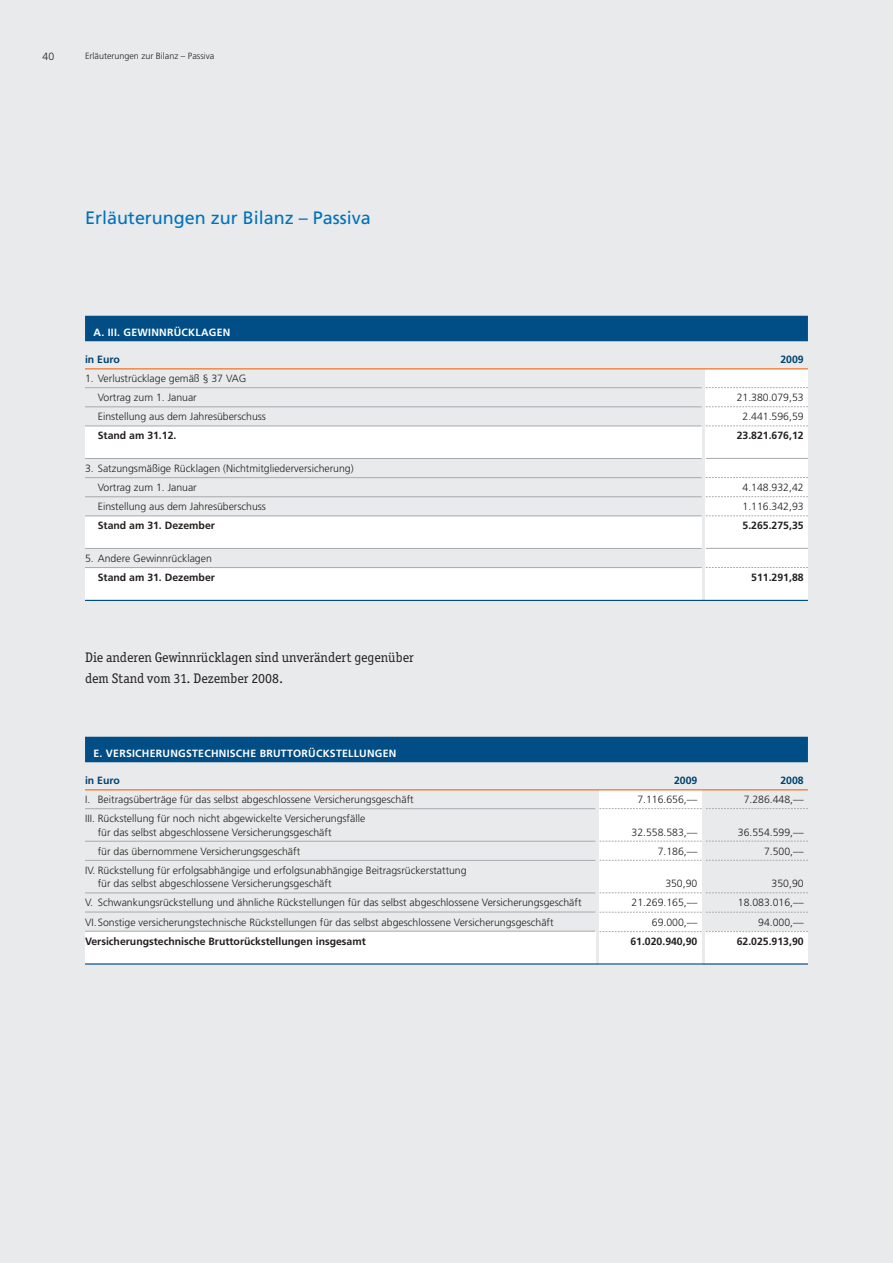
<style>
.page{position:relative;width:893px;height:1263px;background:#e9eaeb}
.page>*{position:absolute;margin:0;border:0;box-sizing:border-box;transform-origin:0 0}
.t1{font:18px "Frutiger LT";color:#0072bc}
.t2{font:13.8px/21px "Officina Ser ITC";color:#231f20}
.t3{font:300 10.5px/19.2px "Frutiger LT";color:#231f20}
.t4{font:700 10.5px "Frutiger LT";color:#231f20}
.t5{font:700 10.5px "Frutiger LT";letter-spacing:.025em;color:#fff}
.t6{font:700 10.5px "Frutiger LT";color:#004170}
.t7{font:300 9px "Frutiger LT";color:#231f20}
</style>
<div class="page">
<div style="left:85px;top:931px;width:510px;height:33px;background:#fff"></div>
<div style="left:600px;top:790px;width:102px;height:174px;background:#fff"></div>
<div style="left:706px;top:931px;width:102px;height:33px;background:#fff"></div>
<div style="left:85px;top:426px;width:617px;height:33px;background:#fff"></div>
<div style="left:85px;top:516px;width:617px;height:33px;background:#fff"></div>
<div style="left:85px;top:568px;width:617px;height:32px;background:#fff"></div>
<div style="left:706px;top:369px;width:102px;height:231px;background:#fff"></div>
<div style="left:85px;top:316px;width:723px;height:25px;background:#004e85"></div>
<hr style="left:85px;top:368px;width:723px;height:1px;background:#f36e21">
<hr style="left:85px;top:387px;width:617px;height:1px;background:#a8a9ad">
<hr style="left:85px;top:406px;width:617px;height:1px;background:#a8a9ad">
<hr style="left:85px;top:426px;width:617px;height:1px;background:#a8a9ad">
<hr style="left:85px;top:458px;width:617px;height:1px;background:#a8a9ad">
<hr style="left:85px;top:477px;width:617px;height:1px;background:#a8a9ad">
<hr style="left:85px;top:496px;width:617px;height:1px;background:#a8a9ad">
<hr style="left:85px;top:516px;width:617px;height:1px;background:#a8a9ad">
<hr style="left:85px;top:548px;width:617px;height:1px;background:#a8a9ad">
<hr style="left:85px;top:567px;width:617px;height:1px;background:#a8a9ad">
<hr style="left:85px;top:600px;width:723px;height:1px;background:#004e85">
<svg style="left:706px;top:426px;width:102px;height:1px"></svg>
<hr style="left:706px;top:458px;width:102px;height:1px;background:#a8a9ad">
<svg style="left:706px;top:477px;width:102px;height:1px"></svg>
<svg style="left:706px;top:496px;width:102px;height:1px"></svg>
<svg style="left:706px;top:515px;width:102px;height:1px"></svg>
<hr style="left:706px;top:548px;width:102px;height:1px;background:#a8a9ad">
<svg style="left:706px;top:567px;width:102px;height:1px"></svg>
<svg style="left:706px;top:406px;width:102px;height:1px"></svg>
<svg style="left:706px;top:387px;width:102px;height:1px"></svg>
<div style="left:85px;top:737px;width:723px;height:25px;background:#004e85"></div>
<hr style="left:85px;top:789px;width:723px;height:1px;background:#f36e21">
<hr style="left:85px;top:808px;width:510px;height:1px;background:#a8a9ad">
<hr style="left:85px;top:841px;width:510px;height:1px;background:#a8a9ad">
<hr style="left:85px;top:860px;width:510px;height:1px;background:#a8a9ad">
<hr style="left:85px;top:892px;width:510px;height:1px;background:#a8a9ad">
<hr style="left:85px;top:912px;width:510px;height:1px;background:#a8a9ad">
<hr style="left:85px;top:931px;width:510px;height:1px;background:#a8a9ad">
<hr style="left:85px;top:963px;width:723px;height:1px;background:#004e85">
<svg style="left:600px;top:808px;width:208px;height:1px"></svg>
<svg style="left:600px;top:841px;width:208px;height:1px"></svg>
<svg style="left:600px;top:860px;width:208px;height:1px"></svg>
<svg style="left:600px;top:892px;width:208px;height:1px"></svg>
<svg style="left:600px;top:912px;width:208px;height:1px"></svg>
<svg style="left:600px;top:931px;width:208px;height:1px"></svg>
<p class="t3" style="left:43px;top:48px;width:13px">40</p>
<p class="t7" style="left:85px;top:53px;width:131px">Erläuterungen zur Bilanz – Passiva</p>
<h1 class="t1" style="left:85px;top:210px;width:287px">Erläuterungen zur Bilanz – Passiva</h1>
<p class="t5" style="left:94px;top:328px;width:138px">A. III. GEWINNRÜCKLAGEN</p>
<p class="t6" style="left:85px;top:355px;width:36px">in Euro</p>
<p class="t6" style="left:780px;top:355px;width:25px">2009</p>
<p class="t3" style="left:98px;top:370px;width:150px;text-indent:-13px">1. Verlustrücklage gemäß § 37 VAG<br>Vortrag zum 1. Januar</p>
<p class="t3" style="left:737px;top:389px;width:69px">21.380.079,53</p>
<p class="t3" style="left:98px;top:408px;width:170px">Einstellung aus dem Jahresüberschuss</p>
<p class="t3" style="left:742px;top:408px;width:63px">2.441.596,59</p>
<p class="t4" style="left:98px;top:432px;width:80px">Stand am 31.12.</p>
<p class="t4" style="left:737px;top:432px;width:69px">23.821.676,12</p>
<p class="t3" style="left:98px;top:460px;width:257px;text-indent:-13px">3. Satzungsmäßige Rücklagen (Nichtmitgliederversicherung)<br>Vortrag zum 1. Januar</p>
<p class="t3" style="left:742px;top:479px;width:63px">4.148.932,42</p>
<p class="t3" style="left:98px;top:498px;width:170px">Einstellung aus dem Jahresüberschuss</p>
<p class="t3" style="left:742px;top:498px;width:63px">1.116.342,93</p>
<p class="t4" style="left:98px;top:521px;width:119px">Stand am 31. Dezember</p>
<p class="t4" style="left:742px;top:521px;width:63px">5.265.275,35</p>
<p class="t3" style="left:85px;top:549px;width:128px">5. Andere Gewinnrücklagen</p>
<p class="t4" style="left:98px;top:573px;width:119px">Stand am 31. Dezember</p>
<p class="t4" style="left:751px;top:573px;width:54px">511.291,88</p>
<h2 class="t2" style="left:85px;top:647px;width:330px">Die anderen Gewinnrücklagen sind unverändert gegenüber dem Stand vom 31. Dezember 2008.</h2>
<p class="t5" style="left:94px;top:749px;width:304px">E. VERSICHERUNGSTECHNISCHE BRUTTORÜCKSTELLUNGEN</p>
<p class="t6" style="left:85px;top:776px;width:36px">in Euro</p>
<p class="t6" style="left:674px;top:776px;width:25px">2009</p>
<p class="t6" style="left:780px;top:776px;width:25px">2008</p>
<p class="t3" style="left:85px;top:791px;width:330px">I. Beitragsüberträge für das selbst abgeschlossene Versicherungsgeschäft</p>
<p class="t3" style="left:637px;top:791px;width:62px">7.116.656,––</p>
<p class="t3" style="left:744px;top:791px;width:62px">7.286.448,––</p>
<p class="t3" style="left:98px;top:813px;width:269px;line-height:13.4px;text-indent:-13px">III. Rückstellung für noch nicht abgewickelte Versicherungsfälle für das selbst abgeschlossene Versicherungsgeschäft</p>
<p class="t3" style="left:631px;top:823px;width:67px">32.558.583,––</p>
<p class="t3" style="left:738px;top:823px;width:67px">36.554.599,––</p>
<p class="t3" style="left:98px;top:842px;width:204px">für das übernommene Versicherungsgeschäft</p>
<p class="t3" style="left:658px;top:842px;width:41px">7.186,––</p>
<p class="t3" style="left:764px;top:842px;width:41px">7.500,––</p>
<p class="t3" style="left:98px;top:864px;width:370px;line-height:13.4px;text-indent:-13px">IV. Rückstellung für erfolgsabhängige und erfolgsunabhängige Beitragsrückerstattung für das selbst abgeschlossene Versicherungsgeschäft</p>
<p class="t3" style="left:665px;top:875px;width:34px">350,90</p>
<p class="t3" style="left:772px;top:875px;width:34px">350,90</p>
<p class="t3" style="left:85px;top:894px;width:498px">V. Schwankungsrückstellung und ähnliche Rückstellungen für das selbst abgeschlossene Versicherungsgeschäft</p>
<p class="t3" style="left:631px;top:894px;width:67px">21.269.165,––</p>
<p class="t3" style="left:738px;top:894px;width:67px">18.083.016,––</p>
<p class="t3" style="left:85px;top:913px;width:470px">VI.Sonstige versicherungstechnische Rückstellungen für das selbst abgeschlossene Versicherungsgeschäft</p>
<p class="t3" style="left:652px;top:913px;width:47px">69.000,––</p>
<p class="t3" style="left:758px;top:913px;width:47px">94.000,––</p>
<p class="t4" style="left:85px;top:937px;width:282px">Versicherungstechnische Bruttorückstellungen insgesamt</p>
<p class="t4" style="left:630px;top:937px;width:69px">61.020.940,90</p>
<p class="t4" style="left:737px;top:937px;width:69px">62.025.913,90</p>
</div>
